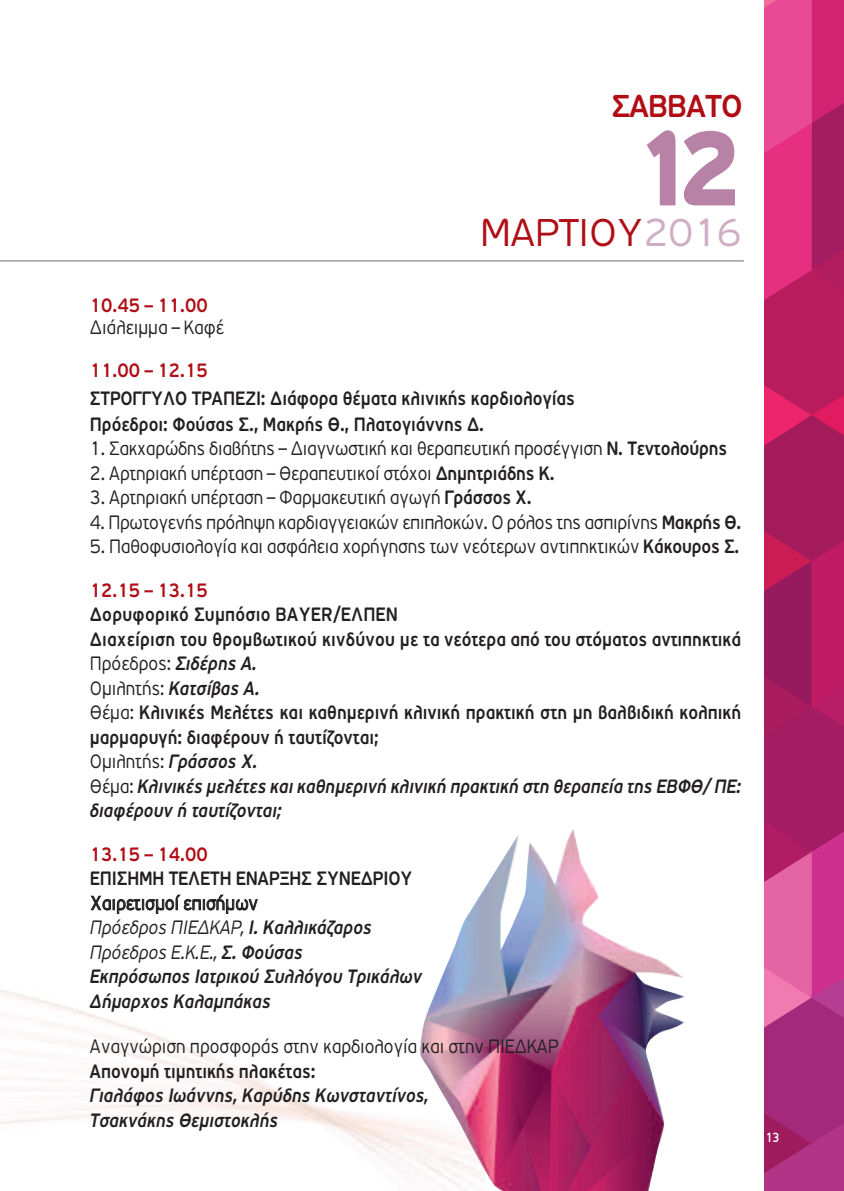
<style>
.page{position:relative;width:844px;height:1191px;background:#fff}
.page>*{position:absolute;margin:0;border:0;box-sizing:border-box;transform-origin:0 0}
.t1{font:900 105px "PF Traffic";color:#b782a5;scale:.9 1}
.t2{font:300 38.5px "PF Traffic";letter-spacing:-.005em;color:#b00d15}
.t3{font:500 31.5px "PF Traffic";letter-spacing:-.035em;color:#b00d15;scale:.95 1}
.t4{font:500 19.25px/24.5px "PF Traffic";color:#231f20;scale:.88 1}
.t5{font:300 19.25px "PF Traffic";letter-spacing:-.01em;color:#231f20;scale:.88 1}
.t6{font:italic 500 19.25px/24.5px "PF Traffic";color:#231f20;scale:.88 1}
.t7{font:500 19.25px "PF Traffic";color:#b00d15;scale:.88 1}
.t8{font:500 13.47px "PF Din Display";color:#fff;scale:.95 1}
.s1{color:#cfaec5}
.s2{font-weight:500}
.s3{font-weight:300}
.s4{font-style:italic}
.s5{font-weight:300;font-style:normal}
</style>
<div class="page">
<hr style="left:0;top:260px;width:743px;height:2px;background:#a8a9ad">
<svg style="left:764px;top:0;width:79px;height:1191px"></svg>
<img style="left:420px;top:829px;width:264px;height:362px">
<h3 class="t3" style="left:611px;top:87px;width:139px">ΣΑΒΒΑΤΟ</h3>
<h1 class="t1" style="left:631px;top:103px;width:125px">12</h1>
<h2 class="t2" style="left:480px;top:211px;width:263px">ΜΑΡΤΙΟΥ<span class="s1">2016</span></h2>
<p class="t7" style="left:90px;top:293px;width:135px">10.45 – 11.00</p>
<p class="t5" style="left:90px;top:316px;width:154px">Διάλειμμα – Καφέ</p>
<p class="t7" style="left:90px;top:359px;width:135px">11.00 – 12.15</p>
<p class="t4" style="left:90px;top:386px;width:552px;line-height:25.4px">ΣΤΡΟΓΓΥΛΟ ΤΡΑΠΕΖΙ: Διάφορα θέματα κλινικής καρδιολογίας<br>Πρόεδροι: Φούσας Σ., Μακρής Θ., Πλατογιάννης Δ.</p>
<p class="t5" style="left:90px;top:437px;width:725px">1. Σακχαρώδης διαβήτης – Διαγνωστική και θεραπευτική προσέγγιση <span class="s2">Ν. Τεντολούρης</span></p>
<p class="t5" style="left:90px;top:462px;width:529px">2. Αρτηριακή υπέρταση – Θεραπευτικοί στόχοι <span class="s2">Δημητριάδης Κ.</span></p>
<p class="t5" style="left:90px;top:486px;width:503px">3. Αρτηριακή υπέρταση – Φαρμακευτική αγωγή <span class="s2">Γράσσος χ.</span></p>
<p class="t5" style="left:90px;top:511px;width:741px">4. Πρωτογενής πρόληψη καρδιαγγειακών επιπλοκών. Ο ρόλος της ασπιρίνης <span class="s2">Μακρής Θ.</span></p>
<p class="t5" style="left:90px;top:535px;width:739px">5. Παθοφυσιολογία και ασφάλεια χορήγησης των νεότερων αντιπηκτικών <span class="s2">Κάκουρος Σ.</span></p>
<p class="t7" style="left:90px;top:578px;width:135px">12.15 – 13.15</p>
<p class="t4" style="left:90px;top:602px;width:741px">Δορυφορικό Συμπόσιο BAYER/ΕΛΠΕΝ<br>Διαχείριση του θρομβωτικού κινδύνου με τα νεότερα από του στόματος αντιπηκτικά <span class="s3">Πρόεδρος:</span> <span class="s4">Σιδέρης Α.<br></span><span class="s3">Ομιλητής:</span> <span class="s4">Κατσίβας Α.<br></span><span class="s3">Θέμα:</span> Κλινικές Μελέτες και καθημερινή κλινική πρακτική στη μη βαλβιδική κολπική μαρμαρυγή: διαφέρουν ή ταυτίζονται;<br><span class="s3">Ομιλητής:</span> <span class="s4">Γράσσος Χ.<br></span><span class="s3">Θέμα:</span> <span class="s4">Κλινικές μελέτες και καθημερινή κλινική πρακτική στη θεραπεία της ΕΒΦΘ/ ΠΕ: διαφέρουν ή ταυτίζονται;</span></p>
<p class="t7" style="left:90px;top:842px;width:135px">13.15 – 14.00</p>
<p class="t4" style="left:90px;top:866px;width:368px">ΕΠΙΣΗΜΗ ΤΕΛΕΤΗ ΕΝΑΡΞΗΣ ΣΥΝΕΔΡΙΟΥ</p>
<p class="t6" style="left:90px;top:890px;width:379px"><span class="s5">Χαιρετισμοί επισήμων<br></span><span class="s3">Πρόεδρος ΠΙΕΔΚΑΡ,</span> Ι. Καλλικάζαρος<br><span class="s3">Πρόεδρος Ε.Κ.Ε.,</span> Σ. Φούσας<br>Εκπρόσωπος Ιατρικού Συλλόγου Τρικάλων<br>Δήμαρχος Καλαμπάκας</p>
<p class="t5" style="left:90px;top:1035px;width:533px">Αναγνώριση προσφοράς στην καρδιολογία και στην ΠΙΕΔΚΑΡ</p>
<p class="t4" style="left:90px;top:1058px;width:258px">Απονομή τιμητικής πλακέτας:</p>
<p class="t6" style="left:90px;top:1083px;width:386px">Γιαλάφος Ιωάννης, Καρύδης Κωνσταντίνος,<br>Τσακνάκης Θεμιστοκλής</p>
<p class="t8" style="left:765px;top:1129px;width:16px">13</p>
</div>
